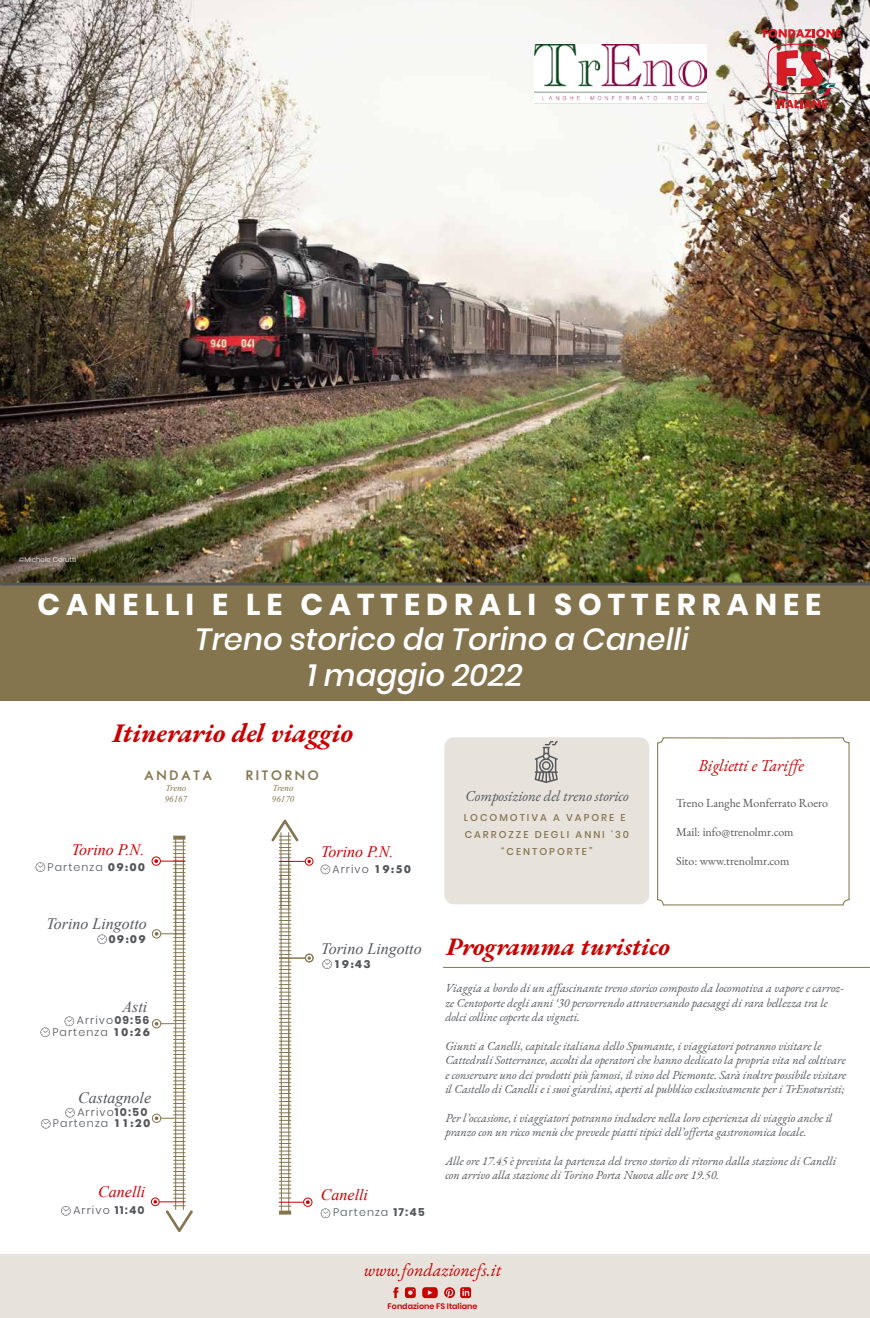
<style>
.page{position:relative;width:870px;height:1318px;background:#fff}
.page>*{position:absolute;margin:0;border:0;box-sizing:border-box;transform-origin:0 0}
.t1{font:italic 500 30.6px "Poppins";color:#fff}
.t2{font:700 30px "Poppins";letter-spacing:.2em;color:#fff}
.t3{font:italic 700 26.7px "EB Garamond";color:#cb0000}
.t4{font:italic 700 25px "EB Garamond";color:#cb0000}
.t5{font:italic 18px "EB Garamond";color:#cb0000}
.t6{font:italic 16.5px "EB Garamond";color:#cb0000}
.t7{font:italic 16px "Times New Roman";color:#54565a}
.t8{font:italic 16px "Times New Roman";color:#cb0000}
.t9{font:italic 14.8px "EB Garamond";color:#54565a}
.t10{font:500 13.5px "Futura Serie BQ";letter-spacing:.2em;color:#85754f}
.t11{font:italic 12px/14.4px "EB Garamond";color:#54565a}
.t12{font:12px "EB Garamond";color:#565656}
.t13{font:300 11px/11.5px "Poppins";letter-spacing:.1em;color:#54565a;text-align:right}
.t14{font:700 11px "Futura Serie BQ";letter-spacing:.1em;color:#54565a}
.t15{font:500 9.9px/17.3px "Poppins";letter-spacing:.2em;color:#85754f;text-align:center}
.t16{font:italic 9px/10.8px "Times New Roman";color:#85754f}
.t17{font:600 8px "Poppins";color:#cb0000}
.t18{font:300 7px "Poppins";color:#fff}
.s1{font-family:"Futura Serie BQ";font-weight:700}
.s2{font-weight:700}
</style>
<div class="page">
<img style="left:0;top:0;width:869px;height:582px">
<div style="left:0;top:584px;width:869px;height:116px;background:#85754f"></div>
<svg style="left:657px;top:737px;width:192px;height:169px"></svg>
<div style="left:444px;top:737px;width:205px;height:167px;background:#e7e3dc;border-radius:10px"></div>
<hr style="left:443px;top:966px;width:426px;height:1px;background:#85754f">
<img style="left:763px;top:29px;width:77px;height:79px">
<hr style="left:0;top:582px;width:869px;height:3px;background:#54565a">
<svg style="left:173px;top:835px;width:12px;height:4px"></svg>
<svg style="left:36px;top:862px;width:9px;height:9px"></svg>
<svg style="left:97px;top:934px;width:10px;height:10px"></svg>
<div style="left:152px;top:929px;width:9px;height:9px;border:1px solid #85754f;border-radius:50%"></div>
<hr style="left:175px;top:836px;width:1px;height:99px;background:#85754f">
<hr style="left:183px;top:836px;width:1px;height:99px;background:#85754f">
<div style="left:151px;top:856px;width:10px;height:9px;border:1px solid #cb0000;border-radius:50%"></div>
<div style="left:151px;top:1197px;width:9px;height:9px;border:1px solid #cb0000;border-radius:50%"></div>
<svg style="left:61px;top:1206px;width:10px;height:9px"></svg>
<hr style="left:279px;top:1210px;width:12px;height:4px;background:#85754f">
<div style="left:305px;top:953px;width:8px;height:9px;border:1px solid #85754f;border-radius:50%"></div>
<svg style="left:320px;top:864px;width:10px;height:10px"></svg>
<svg style="left:322px;top:959px;width:10px;height:9px"></svg>
<div style="left:303px;top:1197px;width:9px;height:9px;border:1px solid #cb0000;border-radius:50%"></div>
<div style="left:305px;top:857px;width:8px;height:8px;border:1px solid #cb0000;border-radius:50%"></div>
<svg style="left:320px;top:1208px;width:10px;height:9px"></svg>
<svg style="left:534px;top:741px;width:24px;height:42px"></svg>
<div style="left:0;top:1254px;width:869px;height:63px;background:#e7e3dc"></div>
<svg style="left:405px;top:1287px;width:10px;height:10px"></svg>
<svg style="left:422px;top:1287px;width:15px;height:10px"></svg>
<svg style="left:393px;top:1287px;width:5px;height:10px"></svg>
<svg style="left:444px;top:1287px;width:27px;height:10px"></svg>
<img style="left:535px;top:44px;width:171px;height:60px">
<div style="left:152px;top:1018px;width:9px;height:10px;border:1px solid #85754f;border-radius:50%"></div>
<div style="left:152px;top:1113px;width:9px;height:9px;border:1px solid #85754f;border-radius:50%"></div>
<svg style="left:271px;top:819px;width:40px;height:392px"></svg>
<svg style="left:153px;top:841px;width:40px;height:390px"></svg>
<svg style="left:65px;top:1016px;width:9px;height:10px"></svg>
<svg style="left:40px;top:1027px;width:10px;height:10px"></svg>
<svg style="left:65px;top:1108px;width:10px;height:9px"></svg>
<svg style="left:41px;top:1119px;width:10px;height:9px"></svg>
<p class="t18" style="left:19px;top:555px;width:59px">©Michele Cerutti</p>
<h2 class="t2" style="left:38px;top:586px;width:785px">CANELLI E LE CATTEDRALI SOTTERRANEE</h2>
<h1 class="t1" style="left:195px;top:621px;width:495px">Treno storico da Torino a Canelli</h1>
<h1 class="t1" style="left:307px;top:658px;width:217px">1 maggio 2022</h1>
<h3 class="t3" style="left:113px;top:714px;width:242px">Itinerario del viaggio</h3>
<p class="t10" style="left:144px;top:767px;width:70px">ANDATA</p>
<p class="t10" style="left:246px;top:767px;width:74px">RITORNO</p>
<p class="t16" style="left:165px;top:782px;width:24px">Treno<br>96167</p>
<p class="t9" style="left:465px;top:786px;width:165px">Composizione del treno storico</p>
<p class="t15" style="left:464px;top:808px;width:166px">LOCOMOTIVA A VAPORE E<br>CARROZZE DEGLI ANNI ‘30 “CENTOPORTE”</p>
<p class="t16" style="left:272px;top:782px;width:24px">Treno<br>96170</p>
<h3 class="t8" style="left:72px;top:838px;width:74px">Torino P.N.</h3>
<p class="t13" style="left:47px;top:861px;width:99px">Partenza <span class="s1">09:00</span></p>
<h3 class="t8" style="left:321px;top:840px;width:74px">Torino P.N.</h3>
<p class="t13" style="left:332px;top:863px;width:80px">Arrivo <span class="s1">19:50</span></p>
<h3 class="t6" style="left:698px;top:754px;width:108px">Biglietti e Tariffe</h3>
<p class="t12" style="left:676px;top:795px;width:153px">Treno Langhe Monferrato Roero</p>
<p class="t12" style="left:676px;top:823px;width:119px">Mail: info@trenolmr.com</p>
<p class="t12" style="left:676px;top:852px;width:115px">Sito: www.trenolmr.com</p>
<h3 class="t7" style="left:46px;top:912px;width:102px">Torino Lingotto</h3>
<p class="t14" style="left:108px;top:932px;width:39px">09:09</p>
<h3 class="t7" style="left:122px;top:995px;width:26px">Asti</h3>
<p class="t13" style="left:52px;top:1014px;width:99px">Arrivo<span class="s2">09:56<br></span>Partenza <span class="s1">10:26</span></p>
<h3 class="t7" style="left:78px;top:1086px;width:74px">Castagnole</h3>
<p class="t13" style="left:53px;top:1105px;width:99px">Arrivo<span class="s2">10:50<br></span>Partenza <span class="s1">11:20</span></p>
<h3 class="t8" style="left:98px;top:1180px;width:49px">Canelli</h3>
<p class="t13" style="left:73px;top:1204px;width:73px">Arrivo <span class="s2">11:40</span></p>
<h3 class="t7" style="left:321px;top:937px;width:102px">Torino Lingotto</h3>
<p class="t14" style="left:333px;top:957px;width:39px">19:43</p>
<h3 class="t8" style="left:321px;top:1183px;width:49px">Canelli</h3>
<p class="t13" style="left:333px;top:1206px;width:93px">Partenza <span class="s2">17:45</span></p>
<h3 class="t4" style="left:446px;top:929px;width:225px">Programma turistico</h3>
<p class="t11" style="left:445px;top:981px;width:400px">Viaggia a bordo di un affascinante treno storico composto da locomotiva a vapore e carroz&shy;ze Centoporte degli anni ‘30 percorrendo attraversando paesaggi di rara bellezza tra le dolci colline coperte da vigneti.</p>
<p class="t11" style="left:445px;top:1038px;width:402px">Giunti a Canelli, capitale italiana dello Spumante, i viaggiatori potranno visitare le Cattedrali Sotterranee, accolti da operatori che hanno dedicato la propria vita nel coltivare e conservare uno dei prodotti più famosi, il vino del Piemonte. Sarà inoltre possibile visitare il Castello di Canelli e i suoi giardini, aperti al pubblico esclusivamente per i TrEnoturisti;</p>
<p class="t11" style="left:445px;top:1110px;width:388px">Per l’occasione, i viaggiatori potranno includere nella loro esperienza di viaggio anche il pranzo con un ricco menù che prevede piatti tipici dell’offerta gastronomica locale.</p>
<p class="t11" style="left:445px;top:1153px;width:392px">Alle ore 17.45 è prevista la partenza del treno storico di ritorno dalla stazione di Canelli con arrivo alla stazione di Torino Porta Nuova alle ore 19.50.</p>
<h3 class="t5" style="left:364px;top:1258px;width:139px">www.fondazionefs.it</h3>
<p class="t17" style="left:387px;top:1301px;width:91px">Fondazione FS Italiane</p>
</div>
